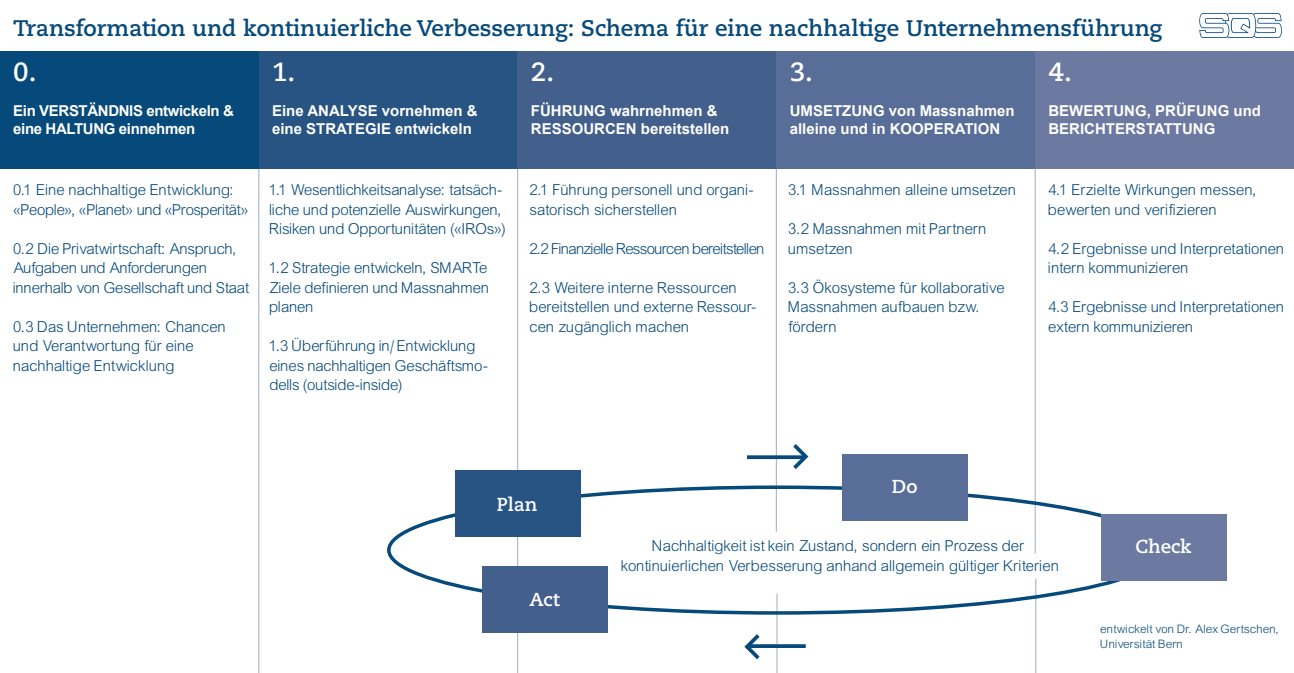
<style>
.page{position:relative;width:1294px;height:673px;background:#fff}
.page>*{position:absolute;margin:0;border:0;box-sizing:border-box;transform-origin:0 0}
.t1{font:700 26.25px "Caecilia LT Pro 75";color:#fff}
.t2{font:700 22.5px "Caecilia LT Pro 75";color:#06497b}
.t3{font:700 18.75px "Caecilia LT Pro 75";color:#fff}
.t4{font:16.25px/19.5px "Arial Lgt";letter-spacing:-.015em;color:#06497b}
.t5{font:16.25px "Arial Lgt";letter-spacing:-.055em;color:#06497b}
.t6{font:700 15px/18px "Arial";color:#fff}
.t7{font:700 15px/18px "Arial";letter-spacing:-.025em;color:#fff}
.t8{font:12.5px/15px "Arial Lgt";letter-spacing:.01em;color:#06497b}
</style>
<div class="page">
<hr style="left:258px;top:168px;width:1px;height:504px;background:#aeb9d3">
<hr style="left:517px;top:168px;width:1px;height:504px;background:#aeb9d3">
<hr style="left:776px;top:168px;width:1px;height:363px;background:#aeb9d3">
<hr style="left:776px;top:593px;width:1px;height:79px;background:#aeb9d3">
<hr style="left:1035px;top:578px;width:1px;height:94px;background:#aeb9d3">
<hr style="left:1034px;top:168px;width:2px;height:385px;background:#aeb9d3">
<div style="left:0;top:51px;width:260px;height:118px;background:#06497b"></div>
<div style="left:259px;top:51px;width:259px;height:118px;background:#285484"></div>
<div style="left:518px;top:51px;width:259px;height:118px;background:#43608d"></div>
<div style="left:776px;top:51px;width:260px;height:118px;background:#586d97"></div>
<div style="left:1035px;top:51px;width:259px;height:118px;background:#6c7aa1"></div>
<svg style="left:747px;top:455px;width:42px;height:4px"></svg>
<svg style="left:789px;top:444px;width:20px;height:25px"></svg>
<svg style="left:763px;top:644px;width:43px;height:4px"></svg>
<svg style="left:744px;top:634px;width:19px;height:26px"></svg>
<div style="left:455px;top:470px;width:125px;height:66px;background:#285484"></div>
<div style="left:842px;top:454px;width:126px;height:66px;background:#586d97"></div>
<div style="left:482px;top:566px;width:126px;height:66px;background:#43608d"></div>
<div style="left:1101px;top:514px;width:125px;height:66px;background:#6c7aa1"></div>
<svg style="left:1199px;top:13px;width:83px;height:25px"></svg>
<h2 class="t2" style="left:13px;top:13px;width:1150px">Transformation und kontinuierliche Verbesserung: Schema für eine nachhaltige Unternehmensführung</h2>
<h1 class="t1" style="left:13px;top:54px;width:25px">0.</h1>
<h1 class="t1" style="left:272px;top:54px;width:25px">1.</h1>
<h1 class="t1" style="left:531px;top:54px;width:25px">2.</h1>
<h1 class="t1" style="left:790px;top:54px;width:25px">3.</h1>
<h1 class="t1" style="left:1048px;top:54px;width:25px">4.</h1>
<p class="t7" style="left:13px;top:102px;width:222px">Ein VERSTÄNDNIS entwickeln &amp; eine HALTUNG einnehmen</p>
<p class="t6" style="left:272px;top:102px;width:207px">Eine ANALYSE vornehmen &amp; eine STRATEGIE entwickeln</p>
<p class="t6" style="left:531px;top:102px;width:200px">FÜHRUNG wahrnehmen &amp;<br>RESSOURCEN bereitstellen</p>
<p class="t6" style="left:790px;top:102px;width:227px">UMSETZUNG von Massnahmen alleine und in KOOPERATION</p>
<p class="t6" style="left:1048px;top:102px;width:214px">BEWERTUNG, PRÜFUNG und<br>BERICHTERSTATTUNG</p>
<p class="t4" style="left:14px;top:180px;width:238px">0.1 Eine nachhaltige Entwicklung: «People», «Planet» und «Prosperität»</p>
<p class="t4" style="left:14px;top:239px;width:237px">0.2 Die Privatwirtschaft: Anspruch,<br>Aufgaben und Anforderungen innerhalb von Gesellschaft und Staat</p>
<p class="t4" style="left:14px;top:317px;width:215px">0.3 Das Unternehmen: Chancen und Verantwortung für eine nachhaltige Entwicklung</p>
<p class="t4" style="left:270px;top:180px;width:238px">1.1 Wesentlichkeitsanalyse: tatsäch&shy;liche und potenzielle Auswirkungen,<br>Risiken und Opportunitäten («IROs»)</p>
<p class="t4" style="left:270px;top:258px;width:222px;text-align:justify">1.2 Strategie entwickeln, SMARTe Ziele definieren und Massnahmen planen</p>
<p class="t4" style="left:270px;top:336px;width:220px">1.3 Überführung in/ Entwicklung eines nachhaltigen Geschäftsmo&shy;dells (outside-inside)</p>
<p class="t4" style="left:530px;top:180px;width:226px">2.1 Führung personell und organi&shy;satorisch sicherstellen</p>
<p class="t5" style="left:530px;top:239px;width:237px">2.2 Finanzielle Ressourcen bereitstellen</p>
<p class="t4" style="left:530px;top:278px;width:228px">2.3 Weitere interne Ressourcen bereitstellen und externe Ressour&shy;cen zugänglich machen</p>
<p class="t4" style="left:789px;top:180px;width:230px">3.1 Massnahmen alleine umsetzen</p>
<p class="t4" style="left:789px;top:219px;width:200px">3.2 Massnahmen mit Partnern umsetzen</p>
<p class="t4" style="left:789px;top:278px;width:218px">3.3 Ökosysteme für kollaborative<br>Massnahmen aufbauen bzw. fördern</p>
<p class="t4" style="left:1049px;top:180px;width:210px">4.1 Erzielte Wirkungen messen, bewerten und verifizieren</p>
<p class="t4" style="left:1049px;top:239px;width:238px">4.2 Ergebnisse und Interpretationen intern kommunizieren</p>
<p class="t4" style="left:1049px;top:297px;width:238px">4.3 Ergebnisse und Interpretationen extern kommunizieren</p>
<p class="t3" style="left:497px;top:492px;width:42px">Plan</p>
<p class="t3" style="left:529px;top:587px;width:32px">Act</p>
<p class="t3" style="left:892px;top:473px;width:27px">Do</p>
<p class="t4" style="left:622px;top:536px;width:440px;text-align:center">Nachhaltigkeit ist kein Zustand, sondern ein Prozess der kontinuierlichen Verbesserung anhand allgemein gültiger Kriterien</p>
<p class="t3" style="left:1135px;top:533px;width:58px">Check</p>
<p class="t8" style="left:1101px;top:621px;width:180px">entwickelt von Dr. Alex Gertschen,<br>Universität Bern</p>
</div>
